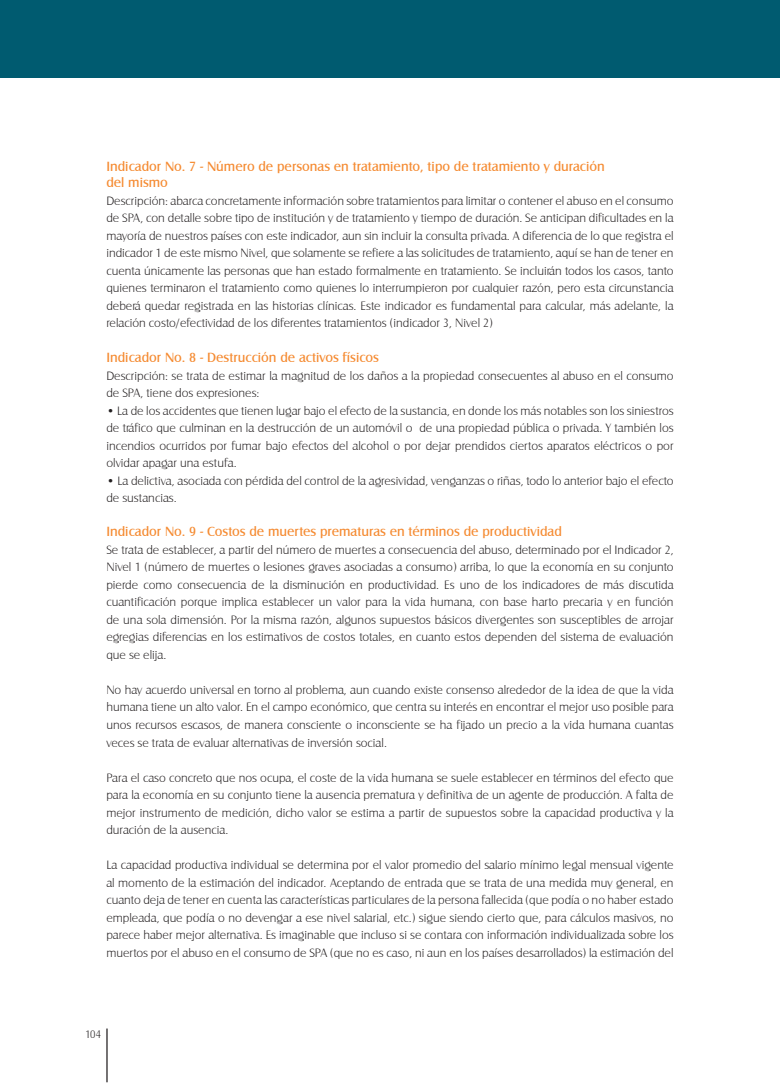
<style>
.page{position:relative;width:780px;height:1088px;background:#fff}
.page>*{position:absolute;margin:0;border:0;box-sizing:border-box;transform-origin:0 0}
.t1{font:13.75px "Castle T";color:#f58b32}
.t2{font:12.5px/17.5px "Castle T Ligh";color:#231f20;text-align:justify}
.t3{font:11.25px "Castle T Ligh";color:#231f20}
</style>
<div class="page">
<hr style="left:106px;top:1028px;width:2px;height:54px;background:#231f20">
<div style="left:0;top:0;width:780px;height:78px;background:#005b70"></div>
<p class="t1" style="left:106px;top:159px;width:500px">Indicador No. 7 - Número de personas en tratamiento, tipo de tratamiento y duración</p>
<p class="t1" style="left:106px;top:175px;width:63px">del mismo</p>
<p class="t2" style="left:106px;top:192px;width:568px">Descripción: abarca concretamente información sobre tratamientos para limitar o contener el abuso en el consumo de SPA, con detalle sobre tipo de institución y de tratamiento y tiempo de duración. Se anticipan dificultades en la mayoría de nuestros países con este indicador, aun sin incluir la consulta privada. A diferencia de lo que registra el indicador 1 de este mismo Nivel, que solamente se refiere a las solicitudes de tratamiento, aquí se han de tener en cuenta únicamente las personas que han estado formalmente en tratamiento. Se incluirán todos los casos, tanto quienes terminaron el tratamiento como quienes lo interrumpieron por cualquier razón, pero esta circunstancia deberá quedar registrada en las historias clínicas. Este indicador es fundamental para calcular, más adelante, la relación costo/efectividad de los diferentes tratamientos (indicador 3, Nivel 2)</p>
<p class="t1" style="left:106px;top:350px;width:274px">Indicador No. 8 - Destrucción de activos físicos</p>
<p class="t2" style="left:106px;top:367px;width:568px">Descripción: se trata de estimar la magnitud de los daños a la propiedad consecuentes al abuso en el consumo de SPA, tiene dos expresiones:</p>
<p class="t2" style="left:106px;top:402px;width:568px">• La de los accidentes que tienen lugar bajo el efecto de la sustancia, en donde los más notables son los siniestros de tráfico que culminan en la destrucción de un automóvil o de una propiedad pública o privada. Y también los incendios ocurridos por fumar bajo efectos del alcohol o por dejar prendidos ciertos aparatos eléctricos o por olvidar apagar una estufa.</p>
<p class="t2" style="left:106px;top:472px;width:568px">• La delictiva, asociada con pérdida del control de la agresividad, venganzas o riñas, todo lo anterior bajo el efecto de sustancias.</p>
<p class="t1" style="left:106px;top:524px;width:457px">Indicador No. 9 - Costos de muertes prematuras en términos de productividad</p>
<p class="t2" style="left:106px;top:541px;width:568px">Se trata de establecer, a partir del número de muertes a consecuencia del abuso, determinado por el Indicador 2, Nivel 1 (número de muertes o lesiones graves asociadas a consumo) arriba, lo que la economía en su conjunto pierde como consecuencia de la disminución en productividad. Es uno de los indicadores de más discutida cuantificación porque implica establecer un valor para la vida humana, con base harto precaria y en función de una sola dimensión. Por la misma razón, algunos supuestos básicos divergentes son susceptibles de arrojar egregias diferencias en los estimativos de costos totales, en cuanto estos dependen del sistema de evaluación que se elija.</p>
<p class="t2" style="left:106px;top:681px;width:568px">No hay acuerdo universal en torno al problema, aun cuando existe consenso alrededor de la idea de que la vida humana tiene un alto valor. En el campo económico, que centra su interés en encontrar el mejor uso posible para unos recursos escasos, de manera consciente o inconsciente se ha fijado un precio a la vida humana cuantas veces se trata de evaluar alternativas de inversión social.</p>
<p class="t2" style="left:106px;top:769px;width:568px">Para el caso concreto que nos ocupa, el coste de la vida humana se suele establecer en términos del efecto que para la economía en su conjunto tiene la ausencia prematura y definitiva de un agente de producción. A falta de mejor instrumento de medición, dicho valor se estima a partir de supuestos sobre la capacidad productiva y la duración de la ausencia.</p>
<p class="t2" style="left:106px;top:856px;width:568px">La capacidad productiva individual se determina por el valor promedio del salario mínimo legal mensual vigente al momento de la estimación del indicador. Aceptando de entrada que se trata de una medida muy general, en cuanto deja de tener en cuenta las características particulares de la persona fallecida (que podía o no haber estado empleada, que podía o no devengar a ese nivel salarial, etc.) sigue siendo cierto que, para cálculos masivos, no parece haber mejor alternativa. Es imaginable que incluso si se contara con información individualizada sobre los muertos por el abuso en el consumo de SPA (que no es caso, ni aun en los países desarrollados) la estimación del</p>
<p class="t3" style="left:85px;top:1028px;width:17px">104</p>
</div>
